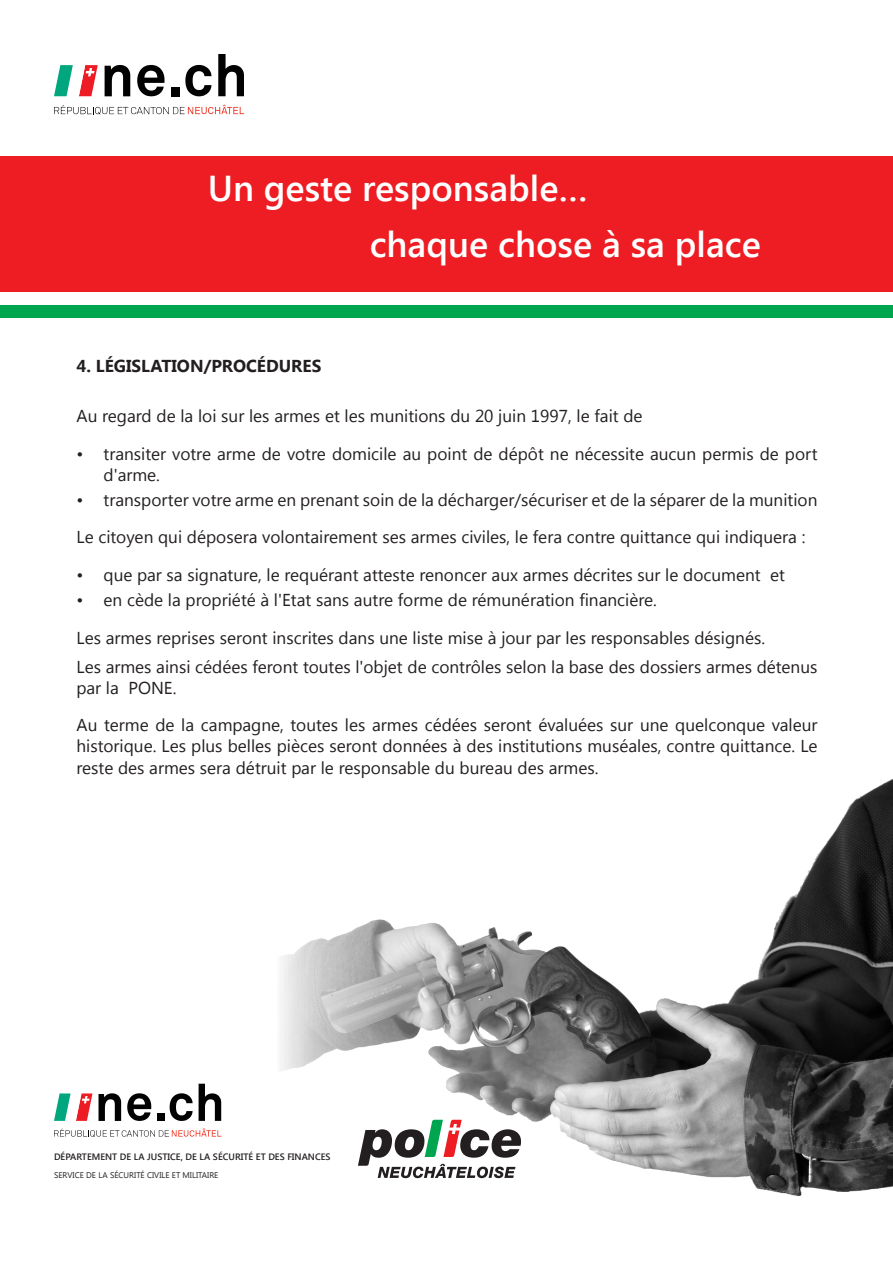
<style>
.page{position:relative;width:893px;height:1263px;background:#fff}
.page>*{position:absolute;margin:0;border:0;box-sizing:border-box;transform-origin:0 0}
.t1{font:600 36px "Segoe UI";color:#fff}
.t2{font:17.25px/20.7px "Segoe UI";color:#231f20}
.t3{font:700 17.25px "Segoe UI";color:#231f20}
.t4{font:600 9.3px "Segoe UI";color:#231f20}
.t5{font:8.25px "Segoe UI";color:#231f20}
</style>
<div class="page">
<div style="left:0;top:156px;width:893px;height:135px;background:#ee1d23"></div>
<div style="left:0;top:305px;width:893px;height:12px;background:#00a54f"></div>
<svg style="left:105px;top:65px;width:25px;height:31px"></svg>
<svg style="left:137px;top:65px;width:28px;height:31px"></svg>
<div style="left:171px;top:87px;width:8px;height:9px;background:#020202"></div>
<svg style="left:185px;top:65px;width:26px;height:31px"></svg>
<svg style="left:218px;top:54px;width:26px;height:42px"></svg>
<svg style="left:54px;top:105px;width:190px;height:10px"></svg>
<svg style="left:54px;top:65px;width:44px;height:31px"></svg>
<img style="left:280px;top:779px;width:613px;height:418px">
<svg style="left:358px;top:1120px;width:163px;height:58px"></svg>
<svg style="left:99px;top:1093px;width:22px;height:28px"></svg>
<svg style="left:127px;top:1093px;width:24px;height:28px"></svg>
<div style="left:157px;top:1113px;width:7px;height:8px;background:#020202"></div>
<svg style="left:170px;top:1093px;width:23px;height:28px"></svg>
<svg style="left:199px;top:1084px;width:22px;height:37px"></svg>
<svg style="left:54px;top:1128px;width:167px;height:9px"></svg>
<svg style="left:54px;top:1093px;width:38px;height:28px"></svg>
<p class="t1" style="left:208px;top:163px;width:381px">Un geste responsable…</p>
<p class="t1" style="left:370px;top:219px;width:393px">chaque chose à sa place</p>
<p class="t3" style="left:77px;top:354px;width:246px">4. LÉGISLATION/PROCÉDURES</p>
<p class="t2" style="left:77px;top:405px;width:568px">Au regard de la loi sur les armes et les munitions du 20 juin 1997, le fait de</p>
<p class="t2" style="left:104px;top:443px;width:715px;text-indent:-27px">• transiter votre arme de votre domicile au point de dépôt ne nécessite aucun permis de port d'arme.</p>
<p class="t2" style="left:77px;top:488px;width:742px">• transporter votre arme en prenant soin de la décharger/sécuriser et de la séparer de la munition</p>
<p class="t2" style="left:77px;top:526px;width:730px">Le citoyen qui déposera volontairement ses armes civiles, le fera contre quittance qui indiquera :</p>
<p class="t2" style="left:77px;top:564px;width:710px">• que par sa signature, le requérant atteste renoncer aux armes décrites sur le document et</p>
<p class="t2" style="left:77px;top:589px;width:582px">• en cède la propriété à l'Etat sans autre forme de rémunération financière.</p>
<p class="t2" style="left:77px;top:627px;width:690px">Les armes reprises seront inscrites dans une liste mise à jour par les responsables désignés.</p>
<p class="t2" style="left:77px;top:656px;width:742px">Les armes ainsi cédées feront toutes l'objet de contrôles selon la base des dossiers armes détenus par la PONE.</p>
<p class="t2" style="left:77px;top:714px;width:742px;line-height:21.1px;text-align:justify">Au terme de la campagne, toutes les armes cédées seront évaluées sur une quelconque valeur historique. Les plus belles pièces seront données à des institutions muséales, contre quittance. Le reste des armes sera détruit par le responsable du bureau des armes.</p>
<p class="t4" style="left:54px;top:1150px;width:278px">DÉPARTEMENT DE LA JUSTICE, DE LA SÉCURITÉ ET DES FINANCES</p>
<p class="t5" style="left:54px;top:1169px;width:166px">SERVICE DE LA SÉCURITÉ CIVILE ET MILITAIRE</p>
</div>
